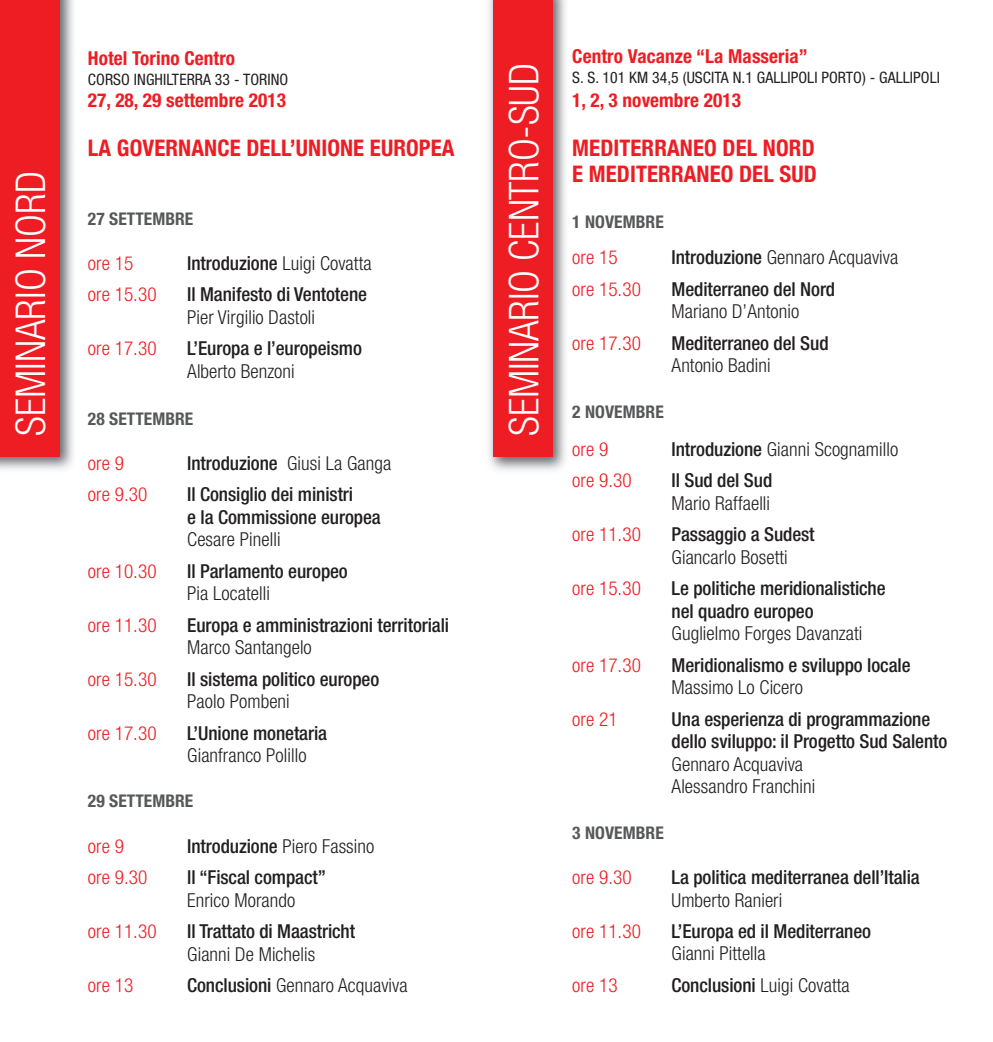
<style>
.page{position:relative;width:993px;height:1042px;background:#fff}
.page>*{position:absolute;margin:0;border:0;box-sizing:border-box;transform-origin:0 0}
.t1{font:300 condensed 41.12px "Helvetica Neue";letter-spacing:-.005em;color:#fff}
.t2{font:700 condensed 22.75px/26.2px "Helvetica Neue";letter-spacing:.005em;color:#ee1d23}
.t3{font:500 condensed 19.25px/22.6px "Helvetica Neue";letter-spacing:-.005em;color:#231f20}
.t4{font:300 condensed 19.25px/22.6px "Helvetica Neue";letter-spacing:.005em;color:#231f20}
.t5{font:300 condensed 19.25px "Helvetica Neue";letter-spacing:.005em;color:#ee1d23}
.t6{font:700 condensed 19.25px "Helvetica Neue";letter-spacing:.005em;color:#ee1d23}
.t7{font:700 condensed 17.5px "Helvetica Neue";letter-spacing:.005em;color:#57585a}
.t8{font:condensed 15.75px "Helvetica Neue";letter-spacing:.005em;color:#231f20}
.s1{font-weight:300}
.s2{font-weight:500}
</style>
<div class="page">
<img style="left:489px;top:0;width:77px;height:471px">
<div style="left:493px;top:0;width:60px;height:456px;background:#ee1d23"></div>
<img style="left:0;top:0;width:73px;height:470px">
<div style="left:0;top:0;width:60px;height:456px;background:#ee1d23"></div>
<h1 class="t1" style="left:16px;top:436px;width:266px;rotate:-90deg">SEMINARIO NORD</h1>
<p class="t6" style="left:88px;top:52px;width:149px">Hotel Torino Centro</p>
<p class="t8" style="left:88px;top:73px;width:202px">CORSO INGHILTERRA 33 - TORINO</p>
<p class="t6" style="left:88px;top:94px;width:199px">27, 28, 29 settembre 2013</p>
<p class="t2" style="left:88px;top:135px;width:368px">LA GOVERNANCE DELL’UNIONE EUROPEA</p>
<p class="t7" style="left:88px;top:212px;width:107px">27 SETTEMBRE</p>
<p class="t5" style="left:88px;top:256px;width:47px">ore 15</p>
<p class="t3" style="left:187px;top:253px;width:186px">Introduzione <span class="s1">Luigi Covatta</span></p>
<p class="t5" style="left:88px;top:287px;width:70px">ore 15.30</p>
<p class="t3" style="left:187px;top:285px;width:181px">Il Manifesto di Ventotene</p>
<p class="t4" style="left:187px;top:307px;width:129px">Pier Virgilio Dastoli</p>
<p class="t5" style="left:88px;top:341px;width:70px">ore 17.30</p>
<p class="t3" style="left:187px;top:338px;width:176px">L’Europa e l’europeismo</p>
<p class="t4" style="left:187px;top:361px;width:109px">Alberto Benzoni</p>
<p class="t7" style="left:88px;top:412px;width:107px">28 SETTEMBRE</p>
<p class="t5" style="left:88px;top:456px;width:37px">ore 9</p>
<p class="t3" style="left:187px;top:453px;width:205px">Introduzione <span class="s1">Giusi La Ganga</span></p>
<p class="t5" style="left:88px;top:487px;width:61px">ore 9.30</p>
<p class="t3" style="left:187px;top:485px;width:195px">Il Consiglio dei ministri<br>e la Commissione europea</p>
<p class="t4" style="left:187px;top:530px;width:95px">Cesare Pinelli</p>
<p class="t5" style="left:88px;top:564px;width:70px">ore 10.30</p>
<p class="t3" style="left:187px;top:561px;width:162px">Il Parlamento europeo</p>
<p class="t4" style="left:187px;top:584px;width:84px">Pia Locatelli</p>
<p class="t5" style="left:88px;top:618px;width:70px">ore 11.30</p>
<p class="t3" style="left:187px;top:615px;width:263px">Europa e amministrazioni territoriali</p>
<p class="t4" style="left:187px;top:638px;width:126px">Marco Santangelo</p>
<p class="t5" style="left:88px;top:672px;width:70px">ore 15.30</p>
<p class="t3" style="left:187px;top:669px;width:193px">Il sistema politico europeo</p>
<p class="t4" style="left:187px;top:692px;width:104px">Paolo Pombeni</p>
<p class="t5" style="left:88px;top:726px;width:70px">ore 17.30</p>
<p class="t3" style="left:187px;top:723px;width:141px">L’Unione monetaria</p>
<p class="t4" style="left:187px;top:745px;width:121px">Gianfranco Polillo</p>
<p class="t7" style="left:88px;top:795px;width:107px">29 SETTEMBRE</p>
<p class="t5" style="left:88px;top:839px;width:37px">ore 9</p>
<p class="t3" style="left:187px;top:836px;width:188px">Introduzione <span class="s1">Piero Fassino</span></p>
<p class="t5" style="left:88px;top:870px;width:61px">ore 9.30</p>
<p class="t3" style="left:187px;top:867px;width:140px">ll “Fiscal compact”</p>
<p class="t4" style="left:187px;top:890px;width:109px">Enrico Morando</p>
<p class="t5" style="left:88px;top:924px;width:70px">ore 11.30</p>
<p class="t3" style="left:187px;top:921px;width:169px">Il Trattato di Maastricht</p>
<p class="t4" style="left:187px;top:944px;width:129px">Gianni De Michelis</p>
<p class="t5" style="left:88px;top:978px;width:47px">ore 13</p>
<p class="t4" style="left:187px;top:975px;width:222px"><span class="s2">Conclusioni</span> Gennaro Acquaviva</p>
<h1 class="t1" style="left:509px;top:436px;width:374px;rotate:-90deg">SEMINARIO CENTRO-SUD</h1>
<p class="t6" style="left:572px;top:50px;width:237px">Centro Vacanze “La Masseria”</p>
<p class="t8" style="left:572px;top:71px;width:369px">S. S. 101 KM 34,5 (USCITA N.1 GALLIPOLI PORTO) - GALLIPOLI</p>
<p class="t6" style="left:572px;top:93px;width:170px">1, 2, 3 novembre 2013</p>
<p class="t2" style="left:572px;top:135px;width:246px">MEDITERRANEO DEL NORD<br>E MEDITERRANEO DEL SUD</p>
<p class="t7" style="left:572px;top:215px;width:93px">1 NOVEMBRE</p>
<p class="t5" style="left:572px;top:251px;width:47px">ore 15</p>
<p class="t4" style="left:671px;top:248px;width:228px"><span class="s2">Introduzione</span> Gennaro Acquaviva</p>
<p class="t5" style="left:572px;top:282px;width:70px">ore 15.30</p>
<p class="t3" style="left:671px;top:279px;width:165px">Mediterraneo del Nord</p>
<p class="t4" style="left:671px;top:302px;width:129px">Mariano D’Antonio</p>
<p class="t5" style="left:572px;top:336px;width:70px">ore 17.30</p>
<p class="t3" style="left:671px;top:333px;width:158px">Mediterraneo del Sud</p>
<p class="t4" style="left:671px;top:356px;width:101px">Antonio Badini</p>
<p class="t7" style="left:572px;top:405px;width:93px">2 NOVEMBRE</p>
<p class="t5" style="left:572px;top:442px;width:37px">ore 9</p>
<p class="t4" style="left:671px;top:439px;width:228px"><span class="s2">Introduzione</span> Gianni Scognamillo</p>
<p class="t5" style="left:572px;top:473px;width:61px">ore 9.30</p>
<p class="t3" style="left:671px;top:471px;width:102px">Il Sud del Sud</p>
<p class="t4" style="left:671px;top:493px;width:100px">Mario Raffaelli</p>
<p class="t5" style="left:572px;top:527px;width:70px">ore 11.30</p>
<p class="t3" style="left:671px;top:525px;width:144px">Passaggio a Sudest</p>
<p class="t4" style="left:671px;top:547px;width:118px">Giancarlo Bosetti</p>
<p class="t5" style="left:572px;top:581px;width:70px">ore 15.30</p>
<p class="t3" style="left:671px;top:579px;width:215px">Le politiche meridionalistiche nel quadro europeo</p>
<p class="t4" style="left:671px;top:624px;width:192px">Guglielmo Forges Davanzati</p>
<p class="t5" style="left:572px;top:658px;width:70px">ore 17.30</p>
<p class="t3" style="left:671px;top:655px;width:240px">Meridionalismo e sviluppo locale</p>
<p class="t4" style="left:671px;top:678px;width:133px">Massimo Lo Cicero</p>
<p class="t5" style="left:572px;top:712px;width:47px">ore 21</p>
<p class="t3" style="left:671px;top:709px;width:277px">Una esperienza di programmazione dello sviluppo: il Progetto Sud Salento</p>
<p class="t4" style="left:671px;top:754px;width:145px">Gennaro Acquaviva<br>Alessandro Franchini</p>
<p class="t7" style="left:572px;top:826px;width:93px">3 NOVEMBRE</p>
<p class="t5" style="left:572px;top:870px;width:61px">ore 9.30</p>
<p class="t3" style="left:671px;top:867px;width:249px">La politica mediterranea dell’Italia</p>
<p class="t4" style="left:671px;top:890px;width:112px">Umberto Ranieri</p>
<p class="t5" style="left:572px;top:924px;width:70px">ore 11.30</p>
<p class="t3" style="left:671px;top:921px;width:201px">L’Europa ed il Mediterraneo</p>
<p class="t4" style="left:671px;top:944px;width:96px">Gianni Pittella</p>
<p class="t5" style="left:572px;top:978px;width:47px">ore 13</p>
<p class="t4" style="left:671px;top:975px;width:179px"><span class="s2">Conclusioni</span> Luigi Covatta</p>
</div>
